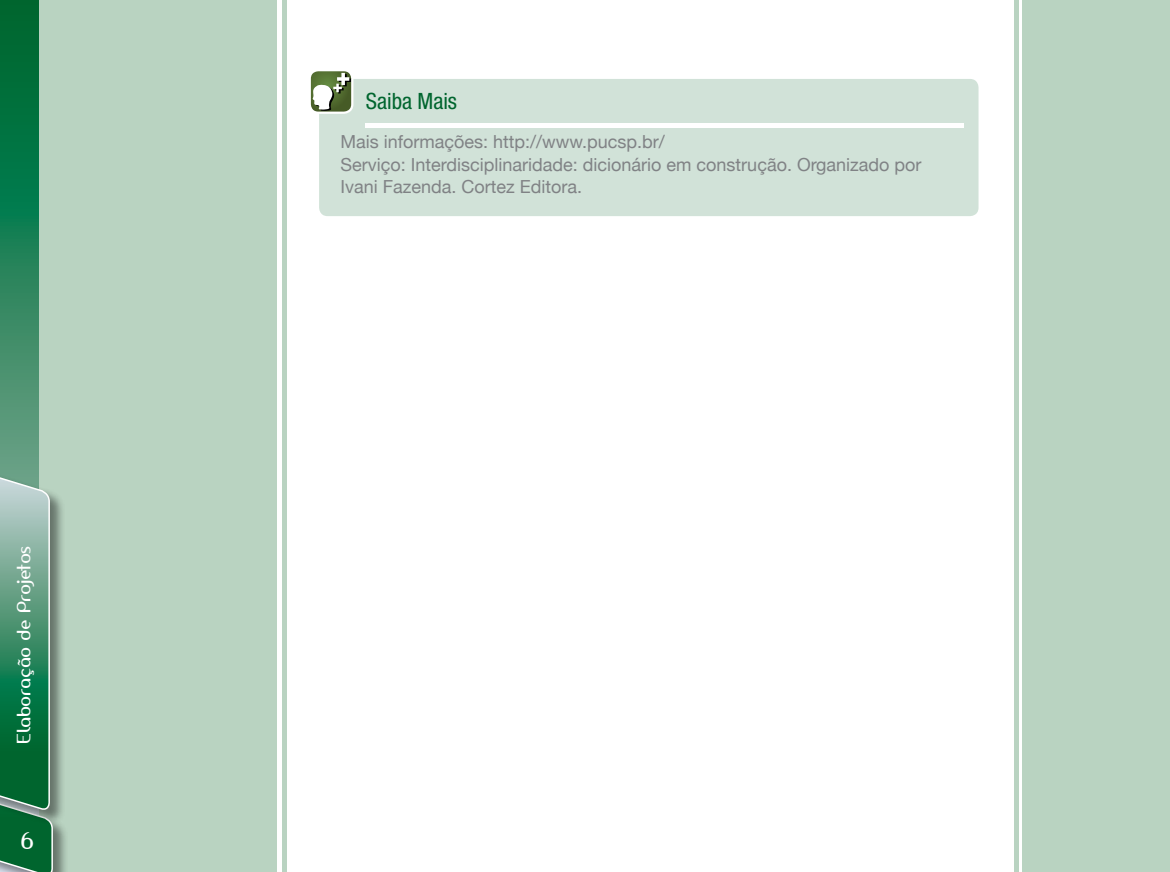
<style>
.page{position:relative;width:1170px;height:872px;background:#fff}
.page>*{position:absolute;margin:0;border:0;box-sizing:border-box;transform-origin:0 0}
.t1{font:condensed 22.5px "Helvetica Neue LT Std";color:#00652e}
.t2{font:22.5px "Amerika Sans";color:#fff}
.t3{font:18px/22.5px "Helvetica Neue";color:#808285}
.t4{font:18px "Amerika Sans";color:#fff}
</style>
<div class="page">
<div style="left:1022px;top:0;width:147px;height:872px;background:#b9d3c1"></div>
<div style="left:1013px;top:0;width:5px;height:872px;background:#b9d3c1"></div>
<div style="left:0;top:0;width:276px;height:872px;background:#b9d3c1"></div>
<svg style="left:0;top:0;width:38px;height:472px"></svg>
<div style="left:0;top:799px;width:68px;height:73px;background:#000;opacity:.45"></div>
<div style="left:0;top:472px;width:65px;height:353px;background:#000;opacity:.45"></div>
<svg style="left:0;top:472px;width:54px;height:400px"></svg>
<div style="left:282px;top:0;width:5px;height:872px;background:#b9d3c1"></div>
<hr style="left:1169px;top:0;width:1px;height:872px;background:#b9d3c1">
<div style="left:319px;top:79px;width:659px;height:137px;background:#d1e2d8;border-radius:9px"></div>
<svg style="left:311px;top:72px;width:41px;height:39px"></svg>
<div style="left:308px;top:69px;width:45px;height:45px;border:2px solid #fff;border-radius:9px"></div>
<div style="left:365px;top:123px;width:598px;height:5px;background:#fff"></div>
<p class="t4" style="left:12px;top:743px;width:199px;rotate:-90deg">Elaboração de Projetos</p>
<p class="t2" style="left:20px;top:826px;width:15px">6</p>
<p class="t1" style="left:366px;top:88px;width:93px">Saiba Mais</p>
<p class="t3" style="left:340px;top:130px;width:582px">Mais informações: http://www.pucsp.br/<br>Serviço: Interdisciplinaridade: dicionário em construção. Organizado por<br>Ivani Fazenda. Cortez Editora.</p>
</div>
